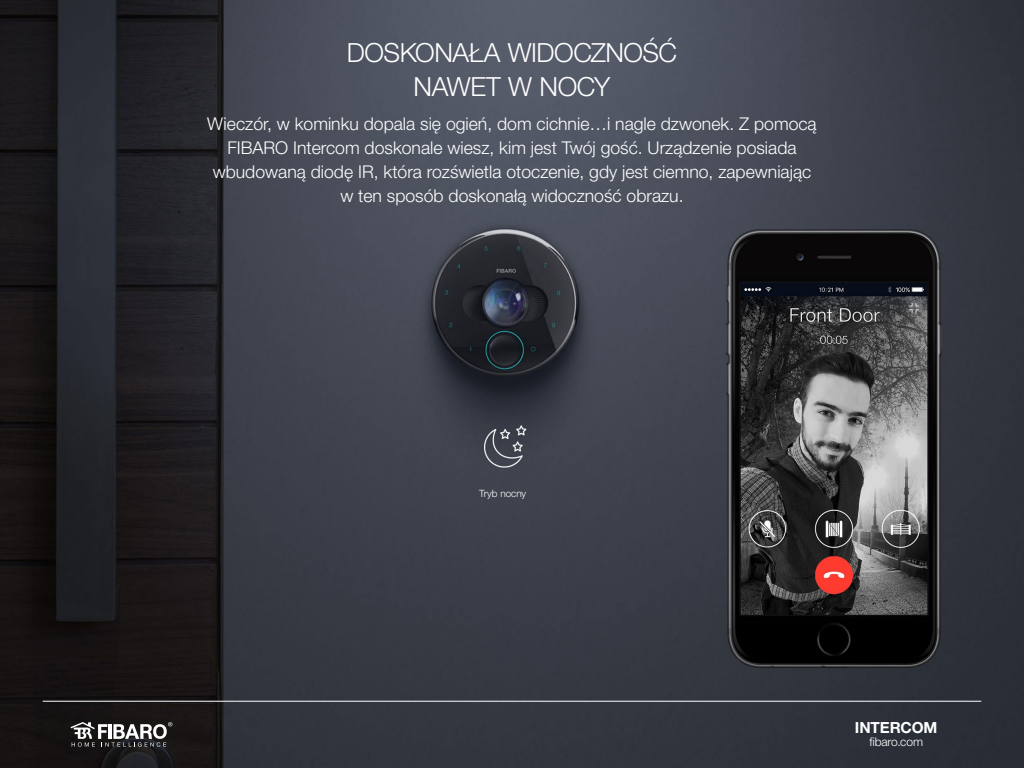
<style>
.page{position:relative;width:1024px;height:768px;background:#fff}
.page>*{position:absolute;margin:0;border:0;box-sizing:border-box;transform-origin:0 0}
.t1{font:300 26.4px/33.6px "Helvetica Neue LT Pro";letter-spacing:-.02em;color:#fff;text-align:center}
.t2{font:300 17.6px/24px "Helvetica Neue LT Pro";color:#fff;text-align:center}
.t3{font:700 15.32px "Helvetica Neue LT Pro";letter-spacing:-.01em;color:#fff}
.t4{font:300 12px "Helvetica Neue LT Pro";letter-spacing:-.005em;color:#fff}
.t5{font:300 10px "Helvetica Neue LT Pro";letter-spacing:-.005em;color:#fff}
</style>
<div class="page">
<img style="left:0;top:0;width:1024px;height:768px">
<svg style="left:71px;top:722px;width:101px;height:25px"></svg>
<hr style="left:43px;top:701px;width:938px;height:1px;background:#fff">
<h1 class="t1" style="left:347px;top:36px;width:332px">DOSKONAŁA WIDOCZNOŚĆ<br>NAWET W NOCY</h1>
<p class="t2" style="left:207px;top:111px;width:611px">Wieczór, w kominku dopala się ogień, dom cichnie…i nagle dzwonek. Z pomocą FIBARO Intercom doskonale wiesz, kim jest Twój gość. Urządzenie posiada wbudowaną diodę IR, która rozświetla otoczenie, gdy jest ciemno, zapewniając w ten sposób doskonałą widoczność obrazu.</p>
<p class="t5" style="left:479px;top:487px;width:48px">Tryb nocny</p>
<p class="t3" style="left:855px;top:718px;width:84px">INTERCOM</p>
<p class="t4" style="left:869px;top:735px;width:55px">fibaro.com</p>
</div>
